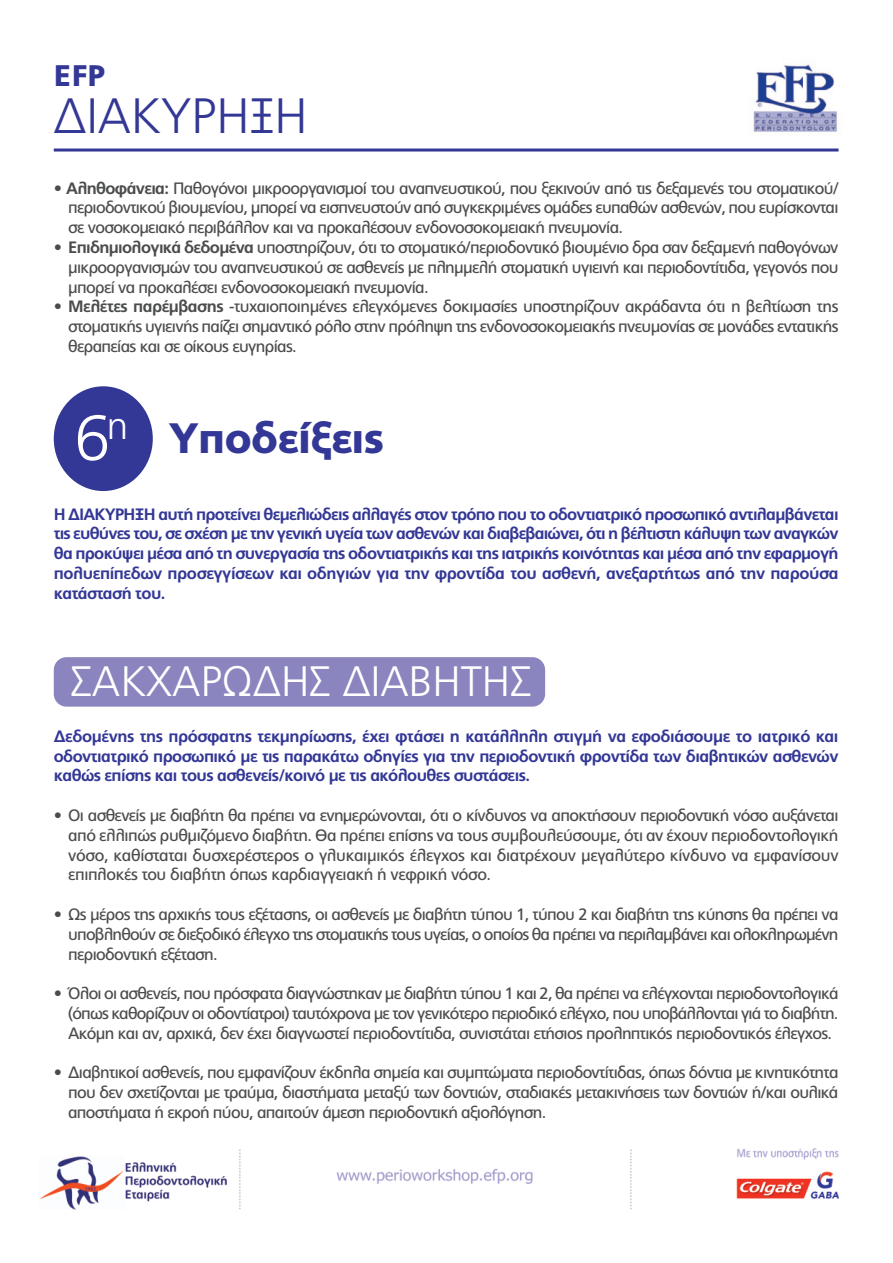
<style>
.page{position:relative;width:893px;height:1263px;background:#fff}
.page>*{position:absolute;margin:0;border:0;box-sizing:border-box;transform-origin:0 0}
.t1{font:300 49.65px "PF Catalog";color:#333795}
.t2{font:300 42.45px "PF Catalog";color:#fff}
.t3{font:900 42.45px "PF Catalog";letter-spacing:-.025em;color:#333795}
.t4{font:300 38.7px "PF Catalog";color:#fff}
.t5{font:900 29.85px "PF Catalog";color:#333795}
.t6{font:16.5px/19.8px "PF Catalog";letter-spacing:-.04em;color:#4b4c4d;text-align:justify}
.t7{font:700 16.5px/19.8px "PF Catalog";letter-spacing:-.035em;color:#333795;text-align:justify}
.s1{font-weight:700}
.s2{font-weight:300;font-size:64.35px;color:#fff}
</style>
<div class="page">
<img style="left:39px;top:64px;width:800px;height:1146px">
<hr style="left:54px;top:149px;width:785px;height:3px;background:#333795">
<div style="left:54px;top:386px;width:99px;height:105px;background:#333795;border-radius:50%"></div>
<div style="left:54px;top:657px;width:491px;height:50px;background:#8b85bf;border-radius:13px"></div>
<h3 class="t5" style="left:54px;top:58px;width:53px">EFP</h3>
<h1 class="t1" style="left:54px;top:88px;width:255px">ΔΙΑΚΥΡΗΞΗ</h1>
<p class="t6" style="left:68px;top:178px;width:772px;text-indent:-14px">• <span class="s1">Αληθοφάνεια:</span> Παθογόνοι μικροοργανισμοί του αναπνευστικού, που ξεκινούν από τις δεξαμενές του στοματικού/ περιοδοντικού βιουμενίου, μπορεί να εισπνευστούν από συγκεκριμένες ομάδες ευπαθών ασθενών, που ευρίσκονται σε νοσοκομειακό περιβάλλον και να προκαλέσουν ενδονοσοκομειακή πνευμονία.</p>
<p class="t6" style="left:68px;top:238px;width:772px;text-indent:-14px">• <span class="s1">Επιδημιολογικά δεδομένα</span> υποστηρίζουν, ότι το στοματικό/περιοδοντικό βιουμένιο δρα σαν δεξαμενή παθογόνων μικροοργανισμών του αναπνευστικού σε ασθενείς με πλημμελή στοματική υγιεινή και περιοδοντίτιδα, γεγονός που μπορεί να προκαλέσει ενδονοσοκομειακή πνευμονία.</p>
<p class="t6" style="left:68px;top:297px;width:772px;text-indent:-14px">• <span class="s1">Μελέτες παρέμβασης</span> -τυχαιοποιημένες ελεγχόμενες δοκιμασίες υποστηρίζουν ακράδαντα ότι η βελτίωση της στοματικής υγιεινής παίζει σημαντικό ρόλο στην πρόληψη της ενδονοσοκομειακής πνευμονίας σε μονάδες εντατικής θεραπείας και σε οίκους ευγηρίας.</p>
<h2 class="t3" style="left:74px;top:413px;width:312px"><span class="s2">6</span> Υποδείξεις</h2>
<h3 class="t4" style="left:107px;top:404px;width:23px">η</h3>
<p class="t7" style="left:54px;top:504px;width:786px">Η ΔΙΑΚΥΡΗΞΗ αυτή προτείνει θεμελιώδεις αλλαγές στον τρόπο που το οδοντιατρικό προσωπικό αντιλαμβάνεται τις ευθύνες του, σε σχέση με την γενική υγεία των ασθενών και διαβεβαιώνει, ότι η βέλτιστη κάλυψη των αναγκών θα προκύψει μέσα από τη συνεργασία της οδοντιατρικής και της ιατρικής κοινότητας και μέσα από την εφαρμογή πολυεπίπεδων προσεγγίσεων και οδηγιών για την φροντίδα του ασθενή, ανεξαρτήτως από την παρούσα κατάστασή του.</p>
<h2 class="t2" style="left:71px;top:657px;width:462px">ΣΑΚΧΑΡΩΔΗΣ ΔΙΑΒΗΤΗΣ</h2>
<p class="t7" style="left:54px;top:726px;width:786px">Δεδομένης της πρόσφατης τεκμηρίωσης, έχει φτάσει η κατάλληλη στιγμή να εφοδιάσουμε το ιατρικό και οδοντιατρικό προσωπικό με τις παρακάτω οδηγίες για την περιοδοντική φροντίδα των διαβητικών ασθενών καθώς επίσης και τους ασθενείς/κοινό με τις ακόλουθες συστάσεις.</p>
<p class="t6" style="left:68px;top:805px;width:772px;text-indent:-14px">• Οι ασθενείς με διαβήτη θα πρέπει να ενημερώνονται, ότι ο κίνδυνος να αποκτήσουν περιοδοντική νόσο αυξάνεται από ελλιπώς ρυθμιζόμενο διαβήτη. Θα πρέπει επίσης να τους συμβουλεύσουμε, ότι αν έχουν περιοδοντολογική νόσο, καθίσταται δυσχερέστερος ο γλυκαιμικός έλεγχος και διατρέχουν μεγαλύτερο κίνδυνο να εμφανίσουν επιπλοκές του διαβήτη όπως καρδιαγγειακή ή νεφρική νόσο.</p>
<p class="t6" style="left:68px;top:904px;width:772px;text-indent:-14px">• Ως μέρος της αρχικής τους εξέτασης, οι ασθενείς με διαβήτη τύπου 1, τύπου 2 και διαβήτη της κύησης θα πρέπει να υποβληθούν σε διεξοδικό έλεγχο της στοματικής τους υγείας, ο οποίος θα πρέπει να περιλαμβάνει και ολοκληρωμένη περιοδοντική εξέταση.</p>
<p class="t6" style="left:68px;top:984px;width:772px;text-indent:-14px">• Όλοι οι ασθενείς, που πρόσφατα διαγνώστηκαν με διαβήτη τύπου 1 και 2, θα πρέπει να ελέγχονται περιοδοντολογικά (όπως καθορίζουν οι οδοντίατροι) ταυτόχρονα με τον γενικότερο περιοδικό ελέγχο, που υποβάλλονται γιά το διαβήτη.<br>Ακόμη και αν, αρχικά, δεν έχει διαγνωστεί περιοδοντίτιδα, συνιστάται ετήσιος προληπτικός περιοδοντικός έλεγχος.</p>
<p class="t6" style="left:68px;top:1063px;width:772px;text-indent:-14px">• Διαβητικοί ασθενείς, που εμφανίζουν έκδηλα σημεία και συμπτώματα περιοδοντίτιδας, όπως δόντια με κινητικότητα που δεν σχετίζονται με τραύμα, διαστήματα μεταξύ των δοντιών, σταδιακές μετακινήσεις των δοντιών ή/και ουλικά αποστήματα ή εκροή πύου, απαιτούν άμεση περιοδοντική αξιολόγηση.</p>
</div>
